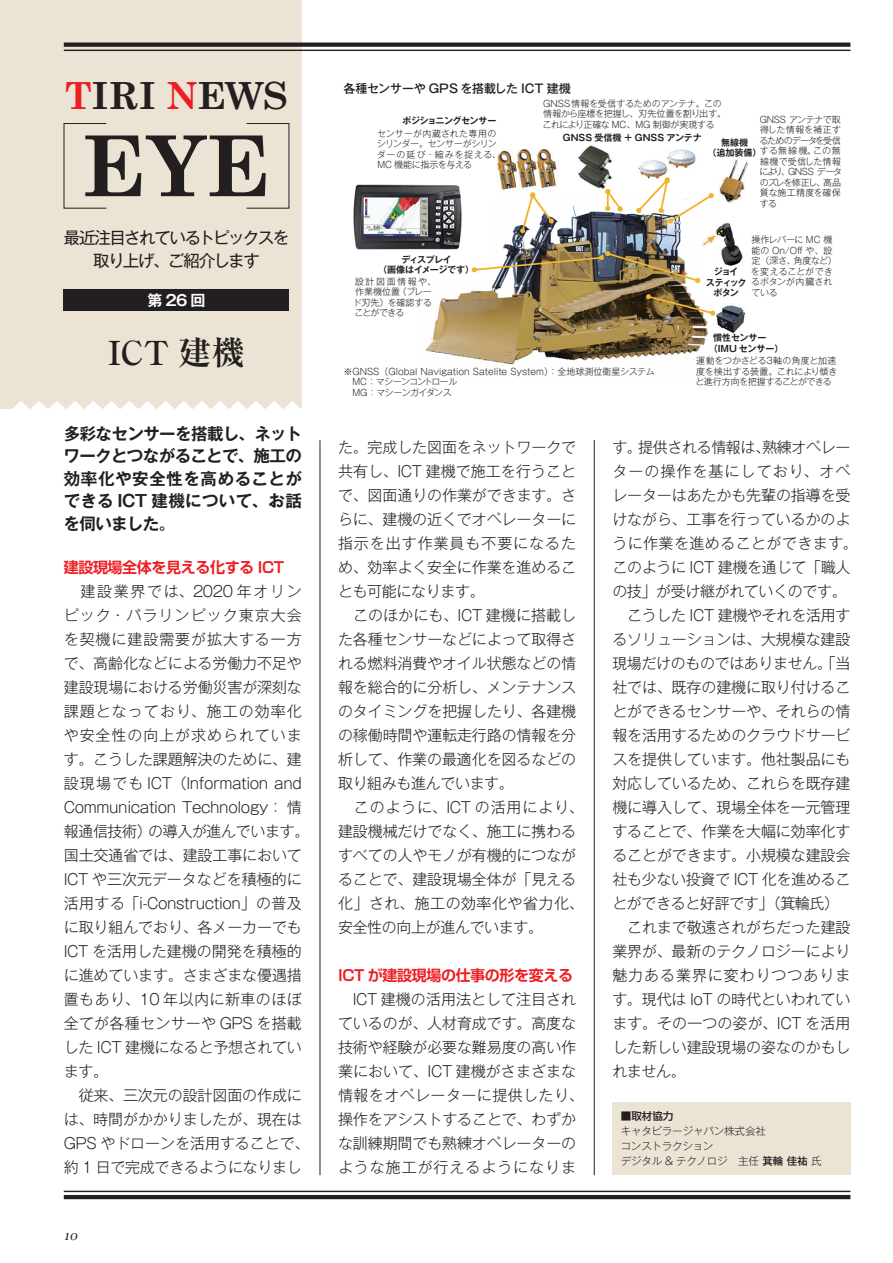
<style>
.page{position:relative;width:893px;height:1263px;background:#fff}
.page>*{position:absolute;margin:0;border:0;box-sizing:border-box;transform-origin:0 0}
.t1{font:700 84px "Century Schoolbook";color:#231f20}
.t2{font:700 37.5px "Century Schoolbook";color:#231f20}
.t3{font:700 33px "Ryumin Pro";color:#231f20}
.t4{font:700 16.5px/22.5px "Gothic MB101 Pro De";letter-spacing:.02em;color:#231f20;text-align:justify}
.t5{font:16.5px "Gothic MB101 Pro";letter-spacing:-.09em;color:#231f20}
.t6{font:300 15px/24px "Gothic MB101 Pro";letter-spacing:-.005em;color:#231f20}
.t7{font:700 15px "Shin Go Pro De";letter-spacing:-.025em;color:#ee1d23}
.t8{font:700 15px "Gothic MB101 Pro De";color:#fff}
.t9{font:italic 12.75px "Lucida Calligraphy";color:#231f20}
.t10{font:500 12px "Gothic MB101 Pro";color:#231f20}
.t11{font:300 10.5px "Gothic MB101 Pro";letter-spacing:-.015em;color:#231f20}
.t12{font:500 10.5px "Shin Go Pro";color:#231f20}
.t13{font:300 9px/10.5px "Gothic MB101 Pro";letter-spacing:-.015em;color:#231f20}
.t14{font:300 9px/10.5px "Gothic MB101 Pro";letter-spacing:-.035em;color:#231f20}
.t15{font:700 9px/10.5px "Gothic MB101 Pro De";letter-spacing:-.02em;color:#231f20;text-align:center}
.t16{font:700 9px/10.5px "Gothic MB101 Pro De";letter-spacing:-.04em;color:#231f20;text-align:center}
.t17{font:700 9px "Gothic MB101 Pro De";color:#231f20}
.t18{font:700 9px "Gothic MB101 Pro De";letter-spacing:-.055em;color:#231f20}
.t19{font:700 9px/10.5px "Gothic MB101 Pro De";letter-spacing:-.115em;color:#231f20;text-align:center}
.s1{color:#ee1d23}
.s2{font-weight:500}
</style>
<div class="page">
<div style="left:0;top:0;width:302px;height:409px;background:#ebe4d5"></div>
<hr style="left:320px;top:440px;width:1px;height:735px;background:#231f20">
<hr style="left:594px;top:440px;width:1px;height:735px;background:#231f20">
<div style="left:612px;top:1103px;width:238px;height:72px;background:#ebe4d5"></div>
<img style="left:425px;top:145px;width:323px;height:220px">
<div style="left:374px;top:181px;width:119px;height:76px;background:#fff"></div>
<img style="left:353px;top:184px;width:109px;height:66px">
<svg style="left:64px;top:43px;width:786px;height:4px;background:#2e2a2b"></svg>
<hr style="left:64px;top:50px;width:786px;height:1px;background:#231f20">
<hr style="left:64px;top:1191px;width:786px;height:1px;background:#231f20">
<hr style="left:64px;top:1195px;width:786px;height:4px;background:#231f20">
<div style="left:64px;top:289px;width:225px;height:21px;background:#231f20"></div>
<div style="left:64px;top:123px;width:43px;height:86px;background:#ebe4d5"></div>
<div style="left:246px;top:123px;width:43px;height:86px;background:#ebe4d5"></div>
<p class="t2" style="left:65px;top:73px;width:225px"><span class="s1">T</span>IRI <span class="s1">N</span>EWS</p>
<p class="t1" style="left:82px;top:115px;width:190px">EYE</p>
<p class="t5" style="left:64px;top:224px;width:227px">最近注目されているトピックスを</p>
<p class="t5" style="left:93px;top:247px;width:168px">取り上げ、ご紹介します</p>
<p class="t8" style="left:147px;top:287px;width:60px">第26回</p>
<p class="t3" style="left:108px;top:327px;width:137px">ICT 建機</p>
<p class="t4" style="left:64px;top:420px;width:240px">多彩なセンサーを搭載し、ネットワークとつながることで、施工の効率化や安全性を高めることができる ICT 建機について、お話を伺いました。</p>
<p class="t7" style="left:64px;top:555px;width:222px">建設現場全体を見える化する ICT</p>
<p class="t6" style="left:64px;top:577px;width:247px">　建設業界では、2020 年オリンピック・パラリンピック東京大会を契機に建設需要が拡大する一方で、高齢化などによる労働力不足や建設現場における労働災害が深刻な課題となっており、施工の効率化や安全性の向上が求められています。こうした課題解決のために、建設現場でも ICT（Information and<br>Communication Technology：情報通信技術）の導入が進んでいます。国土交通省では、建設工事において<br>ICT や三次元データなどを積極的に活用する「i-Construction」の普及に取り組んでおり、各メーカーでも<br>ICT を活用した建機の開発を積極的に進めています。さまざまな優遇措置もあり、10 年以内に新車のほぼ全てが各種センサーや GPS を搭載した ICT 建機になると予想されています。</p>
<p class="t6" style="left:64px;top:1081px;width:247px">　従来、三次元の設計図面の作成には、時間がかかりましたが、現在は<br>GPS やドローンを活用することで、約 1 日で完成できるようになりまし</p>
<p class="t9" style="left:64px;top:1228px;width:15px">10</p>
<p class="t10" style="left:343px;top:78px;width:229px">各種センサーや GPS を搭載した ICT 建機</p>
<p class="t18" style="left:403px;top:114px;width:95px">ポジショニングセンサー</p>
<p class="t13" style="left:377px;top:127px;width:126px">センサーが内蔵された専用のシリンダー。センサーがシリンダーの延び・縮みを捉える、<br>MC 機能に指示を与える</p>
<p class="t16" style="left:378px;top:253px;width:97px">ディスプレイ<br>（画像はイメージです）</p>
<p class="t13" style="left:353px;top:275px;width:85px">設計図面情報や、作業機位置（ブレード刃先）を確認することができる</p>
<p class="t13" style="left:543px;top:97px;width:185px">GNSS情報を受信するためのアンテナ。この情報から座標を把握し、刃先位置を割り出す。これにより正確な MC、MG 制御が実現する</p>
<p class="t14" style="left:759px;top:113px;width:84px">GNSS アンテナで取得した情報を補正するためのデータを受信する無線機。この無線機で受信した情報により、GNSS データのズレを修正し、高品質な施工精度を確保する</p>
<p class="t17" style="left:563px;top:131px;width:140px">GNSS 受信機 ＋ GNSS アンテナ</p>
<p class="t15" style="left:707px;top:136px;width:55px">無線機<br>（追加装備）</p>
<p class="t13" style="left:751px;top:233px;width:87px">操作レバーに MC 機能の On/Off や、設定（深さ、角度など）を変えることができるボタンが内臓されている</p>
<p class="t19" style="left:706px;top:266px;width:42px">ジョイ<br>スティックボタン</p>
<p class="t15" style="left:709px;top:331px;width:76px;text-align:left;text-indent:4px">慣性センサー（IMU センサー）</p>
<p class="t13" style="left:343px;top:365px;width:313px">※GNSS（Global Navigation Satelite System）：全地球測位衛星システム　MC：マシーンコントロール<br>　MG：マシーンガイダンス</p>
<p class="t13" style="left:696px;top:354px;width:143px;text-align:justify">運動をつかさどる３軸の角度と加速度を検出する装置。これにより傾きと進行方向を把握することができる</p>
<p class="t6" style="left:338px;top:433px;width:240px;text-align:justify">た。完成した図面をネットワークで共有し、ICT 建機で施工を行うことで、図面通りの作業ができます。さらに、建機の近くでオペレーターに指示を出す作業員も不要になるため、効率よく安全に作業を進めることも可能になります。</p>
<p class="t6" style="left:338px;top:601px;width:240px;text-align:justify">　このほかにも、ICT 建機に搭載した各種センサーなどによって取得される燃料消費やオイル状態などの情報を総合的に分析し、メンテナンスのタイミングを把握したり、各建機の稼働時間や運転走行路の情報を分析して、作業の最適化を図るなどの取り組みも進んでいます。</p>
<p class="t6" style="left:338px;top:793px;width:247px">　このように、ICT の活用により、建設機械だけでなく、施工に携わるすべての人やモノが有機的につながることで、建設現場全体が「見える化」され、施工の効率化や省力化、安全性の向上が進んでいます。</p>
<p class="t7" style="left:338px;top:963px;width:236px">ICT が建設現場の仕事の形を変える</p>
<p class="t6" style="left:338px;top:985px;width:247px">　ICT 建機の活用法として注目されているのが、人材育成です。高度な技術や経験が必要な難易度の高い作業において、ICT 建機がさまざまな情報をオペレーターに提供したり、操作をアシストすることで、わずかな訓練期間でも熟練オペレーターのような施工が行えるようになりま</p>
<p class="t6" style="left:612px;top:433px;width:247px">す。提供される情報は、熟練オペレーターの操作を基にしており、オペレーターはあたかも先輩の指導を受けながら、工事を行っているかのように作業を進めることができます。このように ICT 建機を通じて「職人の技」が受け継がれていくのです。</p>
<p class="t6" style="left:612px;top:601px;width:240px;text-align:justify">　こうした ICT 建機やそれを活用するソリューションは、大規模な建設現場だけのものではありません。「当社では、既存の建機に取り付けることができるセンサーや、それらの情報を活用するためのクラウドサービスを提供しています。他社製品にも対応しているため、これらを既存建機に導入して、現場全体を一元管理することで、作業を大幅に効率化することができます。小規模な建設会社も少ない投資で ICT 化を進めることができると好評です」（箕輪氏）　</p>
<p class="t6" style="left:612px;top:913px;width:240px;text-align:justify">　これまで敬遠されがちだった建設業界が、最新のテクノロジーにより魅力ある業界に変わりつつあります。現代は IoT の時代といわれています。その一つの姿が、ICT を活用した新しい建設現場の姿なのかもしれません。</p>
<p class="t12" style="left:621px;top:1108px;width:54px">■取材協力</p>
<p class="t11" style="left:621px;top:1123px;width:147px">キャタピラージャパン株式会社</p>
<p class="t11" style="left:621px;top:1138px;width:94px">コンストラクション</p>
<p class="t11" style="left:621px;top:1153px;width:202px">デジタル &amp; テクノロジ　主任 <span class="s2">箕輪 佳祐</span> 氏</p>
</div>
